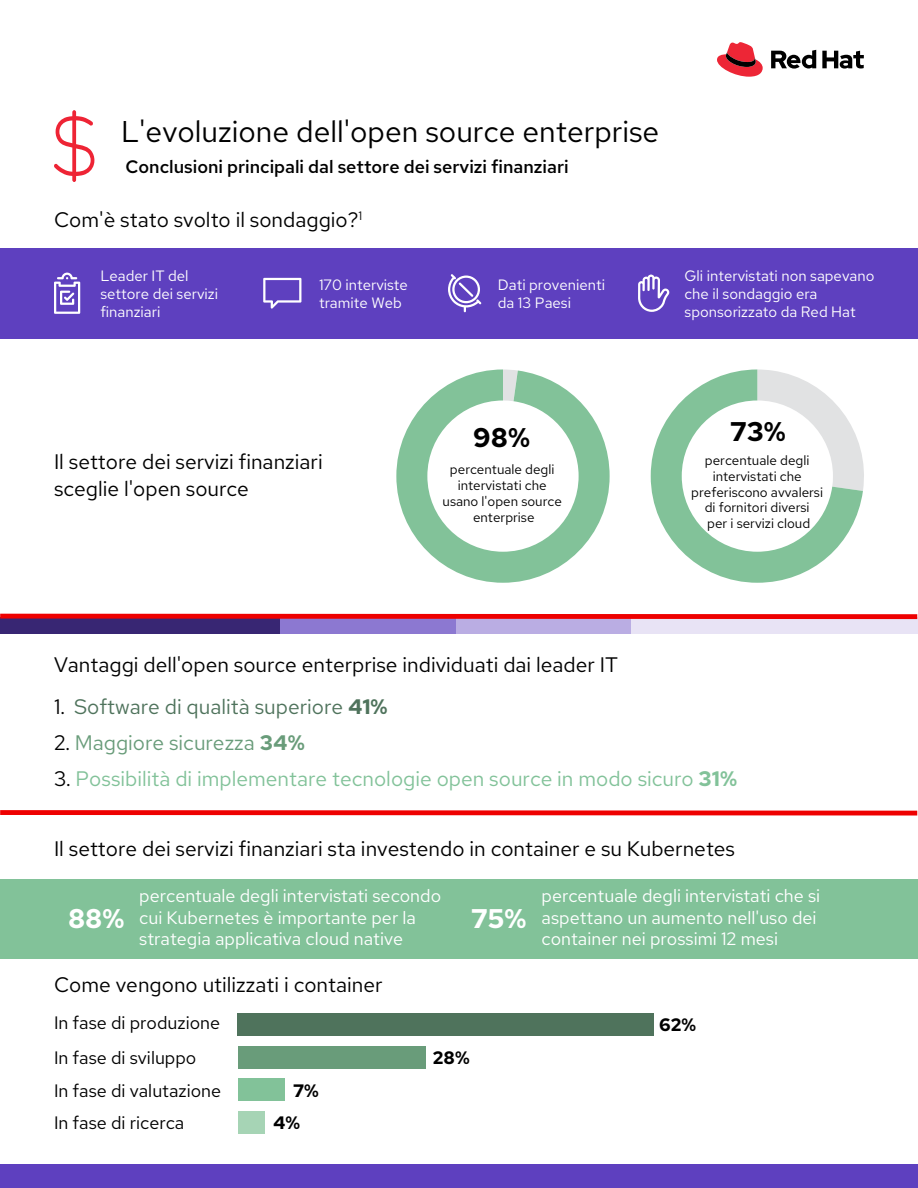
<style>
.page{position:relative;width:918px;height:1188px;background:#fff}
.page>*{position:absolute;margin:0;border:0;box-sizing:border-box;transform-origin:0 0}
.t1{font:30px "Red Hat Text";color:#000}
.t2{font:700 27px "Red Hat Text";color:#fff}
.t3{font:700 27px "Red Hat Text";color:#000}
.t4{font:21px/27px "Red Hat Text";color:#000}
.t5{font:21px "Red Hat Text";color:#82c299}
.t6{font:21px "Red Hat Text";color:#4f735c}
.t7{font:21px "Red Hat Text";color:#699c7a}
.t8{font:18px/21.6px "Red Hat Text";color:#fff}
.t9{font:18px "Red Hat Text";color:#000}
.t10{font:500 18px "Red Hat Text";color:#000}
.t11{font:700 18px "Red Hat Text";color:#000}
.t12{font:15px/18px "Red Hat Text";color:#fff}
.t13{font:13.5px/15.8px "Red Hat Text";color:#000;text-align:center}
.s1{color:#000}
.s2{font-weight:700}
</style>
<div class="page">
<div style="left:0;top:879px;width:918px;height:80px;background:#82c299"></div>
<div style="left:0;top:248px;width:918px;height:91px;background:#5e40bf"></div>
<div style="left:0;top:1164px;width:918px;height:24px;background:#5e40bf"></div>
<svg style="left:717px;top:42px;width:46px;height:35px"></svg>
<svg style="left:771px;top:50px;width:93px;height:19px"></svg>
<svg style="left:54px;top:273px;width:26px;height:41px"></svg>
<svg style="left:263px;top:278px;width:38px;height:31px"></svg>
<svg style="left:448px;top:274px;width:33px;height:38px"></svg>
<svg style="left:638px;top:275px;width:31px;height:37px"></svg>
<div style="left:0;top:618px;width:284px;height:16px;background:#382673"></div>
<div style="left:280px;top:618px;width:176px;height:16px;background:#8c78d1"></div>
<div style="left:456px;top:618px;width:176px;height:16px;background:#baade3"></div>
<div style="left:631px;top:618px;width:287px;height:16px;background:#e8e3f5"></div>
<svg style="left:0;top:614px;width:917px;height:5px;background:#e80508"></svg>
<svg style="left:0;top:810px;width:917px;height:6px;background:#f13030"></svg>
<svg style="left:54px;top:110px;width:40px;height:72px"></svg>
<svg style="left:651px;top:369px;width:212px;height:214px"></svg>
<svg style="left:396px;top:369px;width:214px;height:214px"></svg>
<div style="left:238px;top:1013px;width:416px;height:23px;background:#4f735c"></div>
<div style="left:238px;top:1046px;width:188px;height:23px;background:#699c7a"></div>
<div style="left:238px;top:1078px;width:47px;height:23px;background:#82c299"></div>
<div style="left:238px;top:1111px;width:27px;height:23px;background:#a6d4b5"></div>
<h1 class="t1" style="left:121px;top:112px;width:540px">L'evoluzione dell'open source enterprise</h1>
<p class="t10" style="left:126px;top:154px;width:445px">Conclusioni principali dal settore dei servizi finanziari</p>
<p class="t4" style="left:54px;top:206px;width:310px">Com'è stato svolto il sondaggio?<sup>1</sup></p>
<p class="t12" style="left:100px;top:266px;width:119px">Leader IT del settore dei servizi finanziari</p>
<p class="t12" style="left:319px;top:275px;width:90px">170 interviste tramite Web</p>
<p class="t12" style="left:498px;top:275px;width:109px">Dati provenienti da 13 Paesi</p>
<p class="t4" style="left:54px;top:448px;width:270px">Il settore dei servizi finanziari sceglie l'open source</p>
<p class="t3" style="left:473px;top:419px;width:58px">98%</p>
<p class="t13" style="left:443px;top:461px;width:121px;line-height:16.2px">percentuale degli intervistati che usano l'open source enterprise</p>
<p class="t4" style="left:54px;top:651px;width:566px">Vantaggi dell'open source enterprise individuati dai leader IT</p>
<p class="t12" style="left:685px;top:266px;width:191px">Gli intervistati non sapevano che il sondaggio era sponsorizzato da Red Hat</p>
<p class="t3" style="left:730px;top:413px;width:57px">73%</p>
<p class="t13" style="left:691px;top:452px;width:133px">percentuale degli intervistati che preferiscono avvalersi di fornitori diversi<br>per i servizi cloud</p>
<p class="t6" style="left:54px;top:693px;width:335px"><span class="s1">1.</span> Software di qualità superiore <span class="s2">41%</span></p>
<p class="t7" style="left:54px;top:729px;width:252px"><span class="s1">2.</span> Maggiore sicurezza <span class="s2">34%</span></p>
<p class="t5" style="left:54px;top:765px;width:685px"><span class="s1">3.</span> Possibilità di implementare tecnologie open source in modo sicuro <span class="s2">31%</span></p>
<p class="t4" style="left:54px;top:835px;width:683px">Il settore dei servizi finanziari sta investendo in container e su Kubernetes</p>
<p class="t8" style="left:139px;top:885px;width:303px">percentuale degli intervistati secondo cui Kubernetes è importante per la strategia applicativa cloud native</p>
<p class="t8" style="left:542px;top:885px;width:280px">percentuale degli intervistati che si aspettano un aumento nell'uso dei container nei prossimi 12 mesi</p>
<p class="t2" style="left:68px;top:901px;width:58px">88%</p>
<p class="t2" style="left:471px;top:901px;width:57px">75%</p>
<p class="t4" style="left:54px;top:971px;width:330px">Come vengono utilizzati i container</p>
<p class="t9" style="left:54px;top:1011px;width:168px">In fase di produzione</p>
<p class="t11" style="left:659px;top:1013px;width:39px">62%</p>
<p class="t9" style="left:54px;top:1046px;width:144px">In fase di sviluppo</p>
<p class="t11" style="left:433px;top:1046px;width:38px">28%</p>
<p class="t9" style="left:54px;top:1078px;width:169px">In fase di valutazione</p>
<p class="t11" style="left:293px;top:1078px;width:27px">7%</p>
<p class="t9" style="left:54px;top:1111px;width:132px">In fase di ricerca</p>
<p class="t11" style="left:273px;top:1111px;width:29px">4%</p>
</div>
